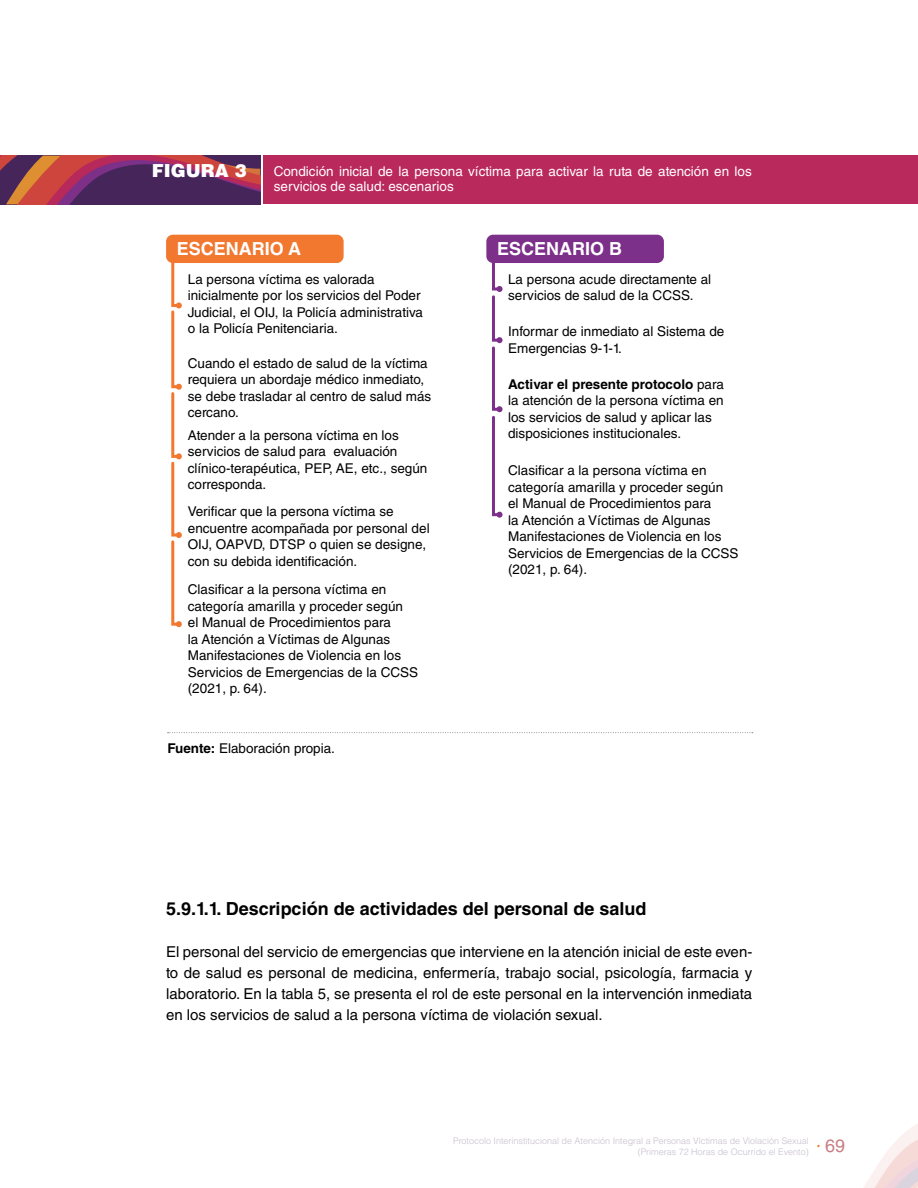
<style>
.page{position:relative;width:918px;height:1188px;background:#fff}
.page>*{position:absolute;margin:0;border:0;box-sizing:border-box;transform-origin:0 0}
.t1{font:700 18px "Helvetica LT Std";color:#000}
.t2{font:700 18px "Helvetica LT Std";color:#fff}
.t3{font:900 18px "Helvetica LT Std";color:#fff}
.t4{font:18px "Helvetica LT Std";color:#c87e85}
.t5{font:15px/21px "Helvetica LT Std";color:#000;text-align:justify}
.t6{font:13.5px/16.5px "Helvetica LT Std";color:#000}
.t7{font:13.5px/15px "Helvetica LT Std";color:#fff}
.t8{font:300 9px/10.5px "Helvetica LT Std";color:#c7becd;text-align:right}
.s1{font-weight:700}
</style>
<div class="page">
<svg style="left:864px;top:1124px;width:54px;height:64px"></svg>
<svg style="left:0;top:156px;width:260px;height:48px;background:#7b3355"></svg>
<div style="left:166px;top:235px;width:178px;height:28px;background:#f27830;border-radius:7px"></div>
<svg style="left:168px;top:732px;width:585px;height:1px"></svg>
<div style="left:486px;top:235px;width:178px;height:28px;background:#7d308a;border-radius:7px"></div>
<svg style="left:490px;top:262px;width:13px;height:256px"></svg>
<svg style="left:170px;top:262px;width:12px;height:365px"></svg>
<div style="left:263px;top:155px;width:655px;height:49px;background:#ba295c"></div>
<h1 class="t3" style="left:152px;top:159px;width:97px">FIGURA 3</h1>
<p class="t7" style="left:274px;top:164px;width:480px">Condición inicial de la persona víctima para activar la ruta de atención en los servicios de salud: escenarios</p>
<h1 class="t2" style="left:177px;top:238px;width:126px">ESCENARIO A</h1>
<p class="t6" style="left:188px;top:271px;width:237px">La persona víctima es valorada inicialmente por los servicios del Poder Judicial, el OIJ, la Policía administrativa o la Policía Penitenciaria.</p>
<p class="t6" style="left:188px;top:355px;width:245px">Cuando el estado de salud de la víctima requiera un abordaje médico inmediato, se debe trasladar al centro de salud más cercano.</p>
<p class="t6" style="left:188px;top:427px;width:241px">Atender a la persona víctima en los servicios de salud para evaluación clínico-terapéutica, PEP, AE, etc., según corresponda.</p>
<p class="t6" style="left:188px;top:503px;width:243px">Verificar que la persona víctima se encuentre acompañada por personal del OIJ, OAPVD, DTSP o quien se designe, con su debida identificación.</p>
<p class="t6" style="left:188px;top:581px;width:232px">Clasificar a la persona víctima en categoría amarilla y proceder según<br>el Manual de Procedimientos para<br>la Atención a Víctimas de Algunas<br>Manifestaciones de Violencia en los<br>Servicios de Emergencias de la CCSS (2021, p. 64).</p>
<p class="t6" style="left:168px;top:740px;width:169px"><span class="s1">Fuente:</span> Elaboración propia.</p>
<h1 class="t2" style="left:497px;top:238px;width:127px">ESCENARIO B</h1>
<p class="t6" style="left:508px;top:271px;width:205px">La persona acude directamente al servicios de salud de la CCSS.</p>
<p class="t6" style="left:508px;top:323px;width:218px">Informar de inmediato al Sistema de<br>Emergencias 9-1-1.</p>
<p class="t6" style="left:508px;top:376px;width:217px"><span class="s1">Activar el presente protocolo</span> para la atención de la persona víctima en los servicios de salud y aplicar las disposiciones institucionales.</p>
<p class="t6" style="left:508px;top:462px;width:232px">Clasificar a la persona víctima en categoría amarilla y proceder según<br>el Manual de Procedimientos para<br>la Atención a Víctimas de Algunas<br>Manifestaciones de Violencia en los<br>Servicios de Emergencias de la CCSS (2021, p. 64).</p>
<h1 class="t1" style="left:166px;top:898px;width:482px">5.9.1.1. Descripción de actividades del personal de salud</h1>
<p class="t5" style="left:166px;top:941px;width:588px">El personal del servicio de emergencias que interviene en la atención inicial de este even&shy;to de salud es personal de medicina, enfermería, trabajo social, psicología, farmacia y laboratorio. En la tabla 5, se presenta el rol de este personal en la intervención inmediata en los servicios de salud a la persona víctima de violación sexual.</p>
<p class="t8" style="left:453px;top:1136px;width:357px">Protocolo Interinstitucional de Atención Integral a Personas Víctimas de Violación Sexual (Primeras 72 Horas de Ocurrido el Evento)</p>
<h1 class="t4" style="left:825px;top:1136px;width:22px">69</h1>
</div>
